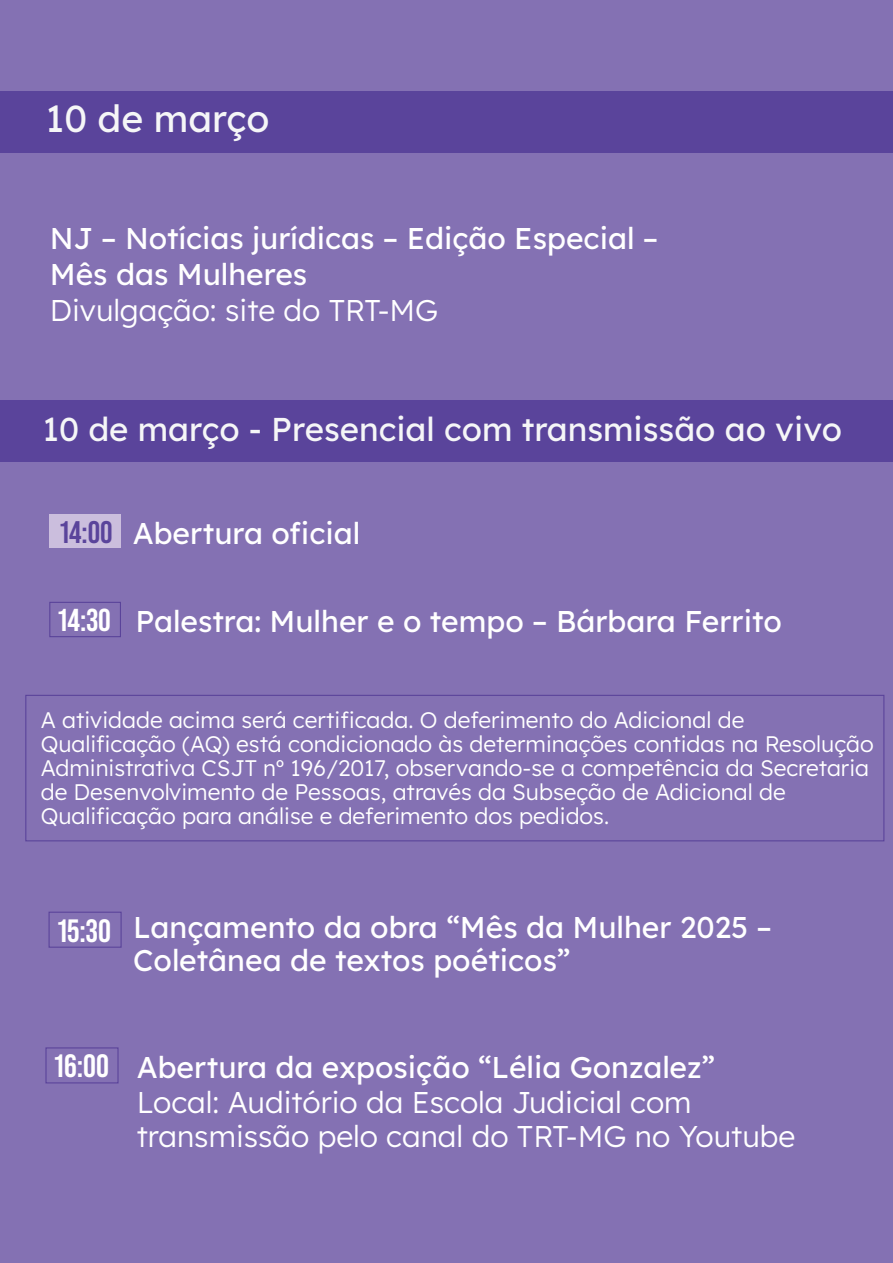
<style>
.page{position:relative;width:893px;height:1263px;background:#fff}
.page>*{position:absolute;margin:0;border:0;box-sizing:border-box;transform-origin:0 0}
.t1{font:37.5px "Lexend";color:#f5f6f7}
.t2{font:33px "Lexend";color:#f5f6f7}
.t3{font:700 32.25px "Bebas Neue Pro";color:#fff}
.t4{font:700 31.2px "Bebas Neue Pro";color:#5a449b}
.t5{font:30px/36px "Lexend";color:#fff}
.t6{font:300 30px/34.5px "Lexend";color:#fff}
.t7{font:300 22.5px/24px "Lexend";color:#fff}
.s1{font-family:"Bebas Neue Pro";font-weight:700;font-size:31.65px}
.s2{font-family:"Bebas Neue Pro";font-weight:700;font-size:32.25px}
</style>
<div class="page">
<div style="left:1px;top:0;width:892px;height:1263px;background:#8471b3"></div>
<div style="left:49px;top:912px;width:73px;height:36px;border:1px solid #5a439a"></div>
<div style="left:0;top:91px;width:893px;height:62px;background:#5a449b"></div>
<div style="left:1px;top:400px;width:892px;height:62px;background:#5a449b"></div>
<div style="left:49px;top:602px;width:72px;height:35px;border:1px solid #5a439a"></div>
<div style="left:49px;top:514px;width:71px;height:34px;background:#cbbedd"></div>
<div style="left:25px;top:695px;width:859px;height:146px;border:1px solid #5a439a"></div>
<div style="left:45px;top:1047px;width:74px;height:36px;border:1px solid #5a439a"></div>
<h1 class="t1" style="left:46px;top:92px;width:225px">10 de março</h1>
<h3 class="t5" style="left:50px;top:219px;width:610px">NJ – Notícias jurídicas – Edição Especial –<br>Mês das Mulheres</h3>
<h3 class="t6" style="left:50px;top:292px;width:390px">Divulgação: site do TRT-MG</h3>
<h2 class="t2" style="left:43px;top:406px;width:801px">10 de março - Presencial com transmissão ao vivo</h2>
<h3 class="t4" style="left:60px;top:514px;width:54px">14:00</h3>
<h3 class="t5" style="left:133px;top:513px;width:229px">Abertura oficial</h3>
<h3 class="t5" style="left:58px;top:601px;width:725px"><span class="s1">14:30</span> Palestra: Mulher e o tempo – Bárbara Ferrito</h3>
<p class="t7" style="left:41px;top:707px;width:835px">A atividade acima será certificada. O deferimento do Adicional de Qualificação (AQ) está condicionado às determinações contidas na Resolução Administrativa CSJT nº 196/2017, observando-se a competência da Secretaria de Desenvolvimento de Pessoas, através da Subseção de Adicional de Qualificação para análise e deferimento dos pedidos.</p>
<h3 class="t5" style="left:133px;top:909px;width:640px;line-height:33px;text-indent:-76px"><span class="s2">15:30</span> Lançamento da obra “Mês da Mulher 2025 –<br>Coletânea de textos poéticos”</h3>
<h3 class="t3" style="left:55px;top:1048px;width:56px">16:00</h3>
<h3 class="t5" style="left:137px;top:1048px;width:580px">Abertura da exposição “Lélia Gonzalez”</h3>
<h3 class="t6" style="left:137px;top:1083px;width:660px">Local: Auditório da Escola Judicial com transmissão pelo canal do TRT-MG no Youtube</h3>
</div>
